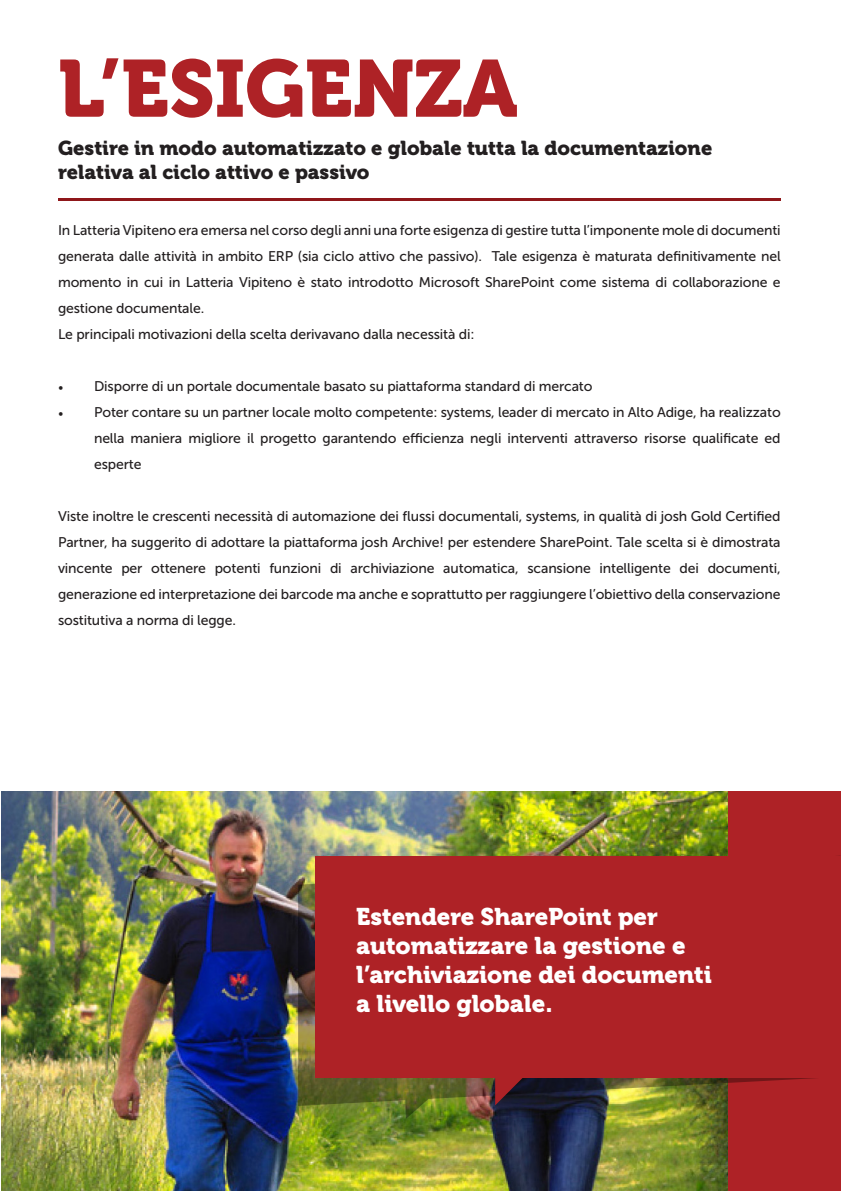
<style>
.page{position:relative;width:842px;height:1191px;background:#fff}
.page>*{position:absolute;margin:0;border:0;box-sizing:border-box;transform-origin:0 0}
.t1{font:80px "Museo 900";color:#ae2226}
.t2{font:24px/28.8px "Museo 900";color:#fff}
.t3{font:20px/24px "Museo 900";color:#231f20}
.t4{font:14px/26px "Museo Sans 500";letter-spacing:-.01em;color:#231f20;text-align:justify}
.s1{font-family:"Minion Pro"}
</style>
<div class="page">
<div style="left:18px;top:791px;width:823px;height:400px;background:#ae2226"></div>
<img style="left:1px;top:791px;width:726px;height:400px">
<img style="left:298px;top:856px;width:518px;height:263px">
<div style="left:315px;top:856px;width:526px;height:222px;background:#ae2226"></div>
<svg style="left:495px;top:1078px;width:28px;height:27px"></svg>
<hr style="left:58px;top:199px;width:723px;height:2px;background:#8f171a">
<p class="t1" style="left:58px;top:43px;width:461px">L’ESIGENZA</p>
<p class="t3" style="left:58px;top:136px;width:656px">Gestire in modo automatizzato e globale tutta la documentazione relativa al ciclo attivo e passivo</p>
<p class="t4" style="left:58px;top:217px;width:724px">In Latteria Vipiteno era emersa nel corso degli anni una forte esigenza di gestire tutta l’imponente mole di documenti generata dalle attività in ambito ERP (sia ciclo attivo che passivo). Tale esigenza è maturata definitivamente nel momento in cui in Latteria Vipiteno è stato introdotto Microsoft SharePoint come sistema di collaborazione e gestione documentale.</p>
<p class="t4" style="left:58px;top:322px;width:418px">Le principali motivazioni della scelta derivavano dalla necessità di:</p>
<p class="t4" style="left:58px;top:374px;width:536px"><span class="s1">•</span> Disporre di un portale documentale basato su piattaforma standard di mercato</p>
<p class="t4" style="left:94px;top:400px;width:688px;text-indent:-36px"><span class="s1">•</span> Poter contare su un partner locale molto competente: systems, leader di mercato in Alto Adige, ha realizzato nella maniera migliore il progetto garantendo efficienza negli interventi attraverso risorse qualificate ed esperte</p>
<p class="t4" style="left:58px;top:504px;width:724px">Viste inoltre le crescenti necessità di automazione dei flussi documentali, systems, in qualità di josh Gold Certified Partner, ha suggerito di adottare la piattaforma josh Archive! per estendere SharePoint. Tale scelta si è dimostrata vincente per ottenere potenti funzioni di archiviazione automatica, scansione intelligente dei documenti, generazione ed interpretazione dei barcode ma anche e soprattutto per raggiungere l’obiettivo della conservazione sostitutiva a norma di legge.</p>
<p class="t2" style="left:356px;top:903px;width:357px">Estendere SharePoint per automatizzare la gestione e l’archiviazione dei documenti a livello globale.</p>
</div>
